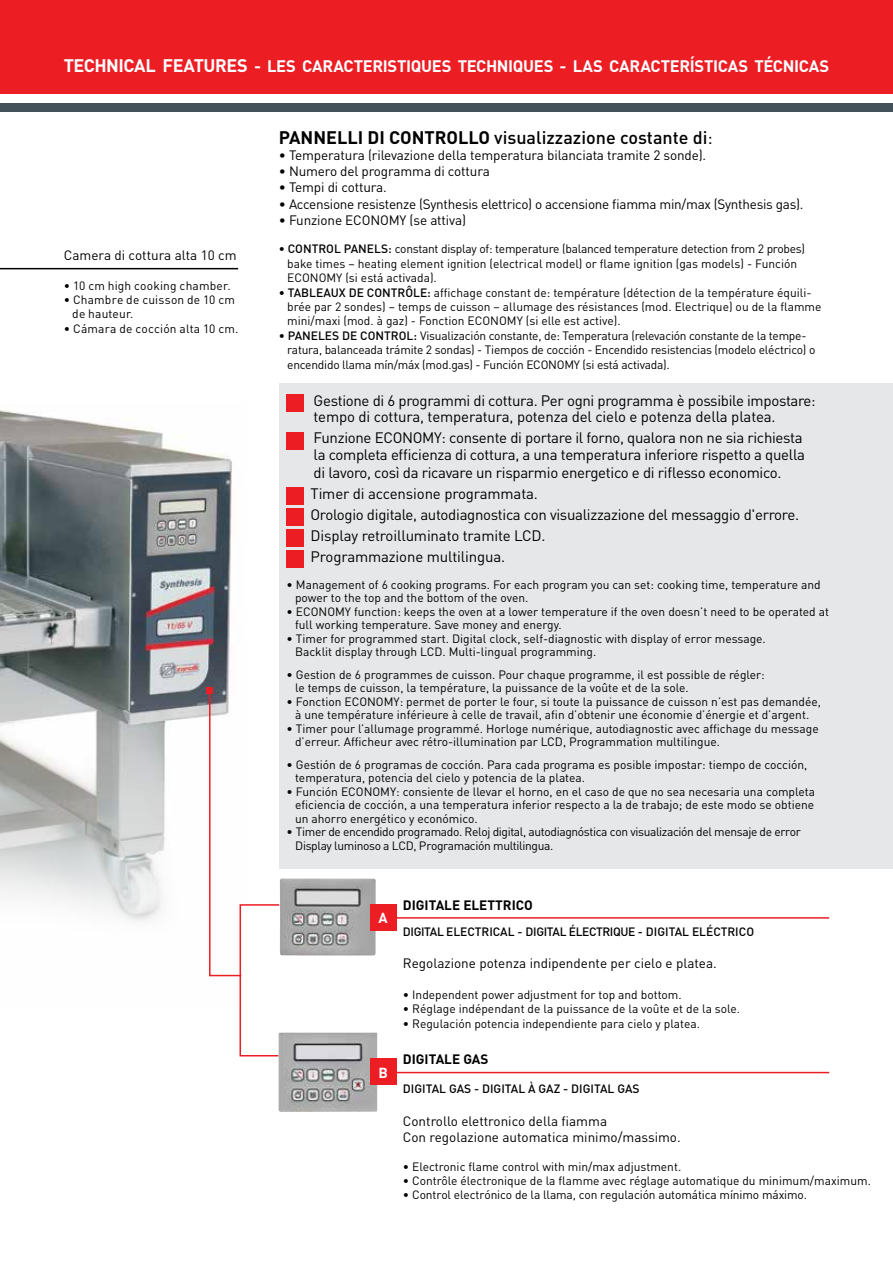
<style>
.page{position:relative;width:893px;height:1263px;background:#fff}
.page>*{position:absolute;margin:0;border:0;box-sizing:border-box;transform-origin:0 0}
.t1{font:500 18px "DIN";color:#000}
.t2{font:700 16.5px "DIN";letter-spacing:-.02em;color:#fff}
.t3{font:15px/21px "DIN";letter-spacing:-.02em;color:#000}
.t4{font:700 14.4px "DIN";color:#fff}
.t5{font:13.5px/16.2px "DIN";letter-spacing:-.01em;color:#000}
.t6{font:700 13.5px "DIN";color:#000}
.t7{font:12px/13.5px "DIN";color:#000}
.t8{font:12px/14.4px "DIN";letter-spacing:-.02em;color:#000}
.t9{font:12px/13.5px "DIN";letter-spacing:-.03em;color:#000}
.t10{font:500 12px "DIN";letter-spacing:-.025em;color:#000}
.t11{font:500 12px "DIN";color:#000}
.s1{font-size:18px}
.s2{font-weight:700}
.s3{font-weight:400}
.s4{font-weight:500}
</style>
<div class="page">
<div style="left:0;top:0;width:893px;height:94px;background:#ed1d24"></div>
<div style="left:279px;top:383px;width:614px;height:485px;background:#e6e7e8"></div>
<img style="left:0;top:496px;width:232px;height:425px">
<svg style="left:0;top:267px;width:239px;height:229px"></svg>
<div style="left:287px;top:395px;width:17px;height:17px;background:#ed1d24"></div>
<div style="left:287px;top:432px;width:17px;height:17px;background:#ed1d24"></div>
<div style="left:287px;top:488px;width:17px;height:17px;background:#ed1d24"></div>
<div style="left:287px;top:509px;width:17px;height:17px;background:#ed1d24"></div>
<div style="left:287px;top:530px;width:17px;height:17px;background:#ed1d24"></div>
<div style="left:287px;top:551px;width:17px;height:17px;background:#ed1d24"></div>
<hr style="left:385px;top:1072px;width:444px;height:1px;background:#ed1d24">
<hr style="left:385px;top:917px;width:444px;height:2px;background:#ed1d24">
<img style="left:281px;top:878px;width:95px;height:77px">
<img style="left:279px;top:1033px;width:98px;height:79px">
<div style="left:370px;top:904px;width:26px;height:26px;background:#ed1d24"></div>
<div style="left:370px;top:1059px;width:26px;height:26px;background:#ed1d24"></div>
<div style="left:0;top:103px;width:893px;height:9px;background:#43525a"></div>
<svg style="left:207px;top:688px;width:74px;height:369px"></svg>
<h2 class="t2" style="left:64px;top:55px;width:767px"><span class="s1">TECHNICAL FEATURES</span> - LES CARACTERISTIQUES TECHNIQUES - LAS CARACTERÍSTICAS TÉCNICAS</h2>
<p class="t5" style="left:64px;top:246px;width:174px">Camera di cottura alta 10 cm</p>
<p class="t7" style="left:64px;top:279px;width:168px">• 10 cm high cooking chamber.</p>
<p class="t7" style="left:72px;top:293px;width:164px;line-height:14.2px;text-indent:-9px">• Chambre de cuisson de 10 cm de hauteur.</p>
<p class="t7" style="left:64px;top:321px;width:176px">• Cámara de cocción alta 10 cm.</p>
<h1 class="t1" style="left:279px;top:126px;width:436px"><span class="s2">PANNELLI DI CONTROLLO</span> visualizzazione costante di<span class="s3">:</span></h1>
<p class="t5" style="left:279px;top:147px;width:429px">• Temperatura (rilevazione della temperatura bilanciata tramite 2 sonde).</p>
<p class="t5" style="left:279px;top:163px;width:213px">• Numero del programma di cottura</p>
<p class="t5" style="left:279px;top:179px;width:110px">• Tempi di cottura.</p>
<p class="t5" style="left:279px;top:195px;width:526px">• Accensione resistenze (Synthesis elettrico) o accensione fiamma min/max (Synthesis gas).</p>
<p class="t5" style="left:279px;top:211px;width:189px">• Funzione ECONOMY (se attiva)</p>
<p class="t7" style="left:287px;top:242px;width:519px;line-height:14.4px;text-indent:-9px"><span class="s4">• CONTROL PANELS:</span> constant display of: temperature (balanced temperature detection from 2 probes) bake times – heating element ignition (electrical model) or flame ignition (gas models) - Función<br>ECONOMY (si está activada).</p>
<p class="t7" style="left:287px;top:285px;width:536px;line-height:14.4px;text-indent:-9px"><span class="s4">• TABLEAUX DE CONTRÔLE:</span> affichage constant de: température (détection de la température équili&shy;brée par 2 sondes) – temps de cuisson – allumage des résistances (mod. Electrique) ou de la flamme mini/maxi (mod. à gaz) - Fonction ECONOMY (si elle est active).</p>
<p class="t8" style="left:287px;top:328px;width:530px;text-indent:-9px"><span class="s4">• PANELES DE CONTROL:</span> Visualización constante, de: Temperatura (relevación constante de la tempe&shy;ratura, balanceada trámite 2 sondas) - Tiempos de cocción - Encendido resistencias (modelo eléctrico) o encendido llama mín/máx (mod.gas) - Función ECONOMY (si está activada).</p>
<p class="t3" style="left:314px;top:392px;width:504px;line-height:16.5px">Gestione di 6 programmi di cottura. Per ogni programma è possibile impostare: tempo di cottura, temperatura, potenza del cielo e potenza della platea.</p>
<p class="t3" style="left:314px;top:429px;width:493px;line-height:16.5px">Funzione ECONOMY: consente di portare il forno, qualora non ne sia richiesta la completa efficienza di cottura, a una temperatura inferiore rispetto a quella</p>
<p class="t3" style="left:310px;top:461px;width:490px">di lavoro, così da ricavare un risparmio energetico e di riflesso economico.<br>Timer di accensione programmata.<br>Orologio digitale, autodiagnostica con visualizzazione del messaggio d'errore.<br>Display retroilluminato tramite LCD.<br>Programmazione multilingua.</p>
<p class="t7" style="left:295px;top:577px;width:527px;text-indent:-9px">• Management of 6 cooking programs. For each program you can set: cooking time, temperature and power to the top and the bottom of the oven.</p>
<p class="t7" style="left:295px;top:604px;width:535px;text-indent:-9px">• ECONOMY function: keeps the oven at a lower temperature if the oven doesn’t need to be operated at full working temperature. Save money and energy.</p>
<p class="t7" style="left:295px;top:631px;width:472px;text-indent:-9px">• Timer for programmed start. Digital clock, self-diagnostic with display of error message.<br>Backlit display through LCD. Multi-lingual programming.</p>
<p class="t7" style="left:295px;top:667px;width:471px;text-indent:-9px">• Gestion de 6 programmes de cuisson. Pour chaque programme, il est possible de régler: le temps de cuisson, la température, la puissance de la voûte et de la sole.</p>
<p class="t7" style="left:287px;top:694px;width:536px;text-align:center">• Fonction ECONOMY: permet de porter le four, si toute la puissance de cuisson n’est pas demandée, à une température inférieure à celle de travail, afin d’obtenir une économie d’énergie et d’argent.</p>
<p class="t7" style="left:295px;top:721px;width:525px;text-indent:-9px">• Timer pour l’allumage programmé. Horloge numérique, autodiagnostic avec affichage du message d’erreur. Afficheur avec rétro-illumination par LCD, Programmation multilingue.</p>
<p class="t7" style="left:295px;top:757px;width:514px;text-indent:-9px">• Gestión de 6 programas de cocción. Para cada programa es posible impostar: tiempo de cocción, temperatura, potencia del cielo y potencia de la platea.</p>
<p class="t7" style="left:295px;top:784px;width:521px;text-align:justify;text-indent:-9px">• Función ECONOMY: consiente de llevar el horno, en el caso de que no sea necesaria una completa eficiencia de cocción, a una temperatura inferior respecto a la de trabajo; de este modo se obtiene un ahorro energético y económico.</p>
<p class="t9" style="left:295px;top:825px;width:507px;text-indent:-9px">• Timer de encendido programado. Reloj digital, autodiagnóstica con visualización del mensaje de error<br>Display luminoso a LCD, Programación multilingua.</p>
<p class="t4" style="left:378px;top:908px;width:11px">A</p>
<p class="t4" style="left:378px;top:1063px;width:11px">B</p>
<p class="t6" style="left:403px;top:896px;width:131px">DIGITALE ELETTRICO</p>
<p class="t10" style="left:403px;top:924px;width:353px">DIGITAL ELECTRICAL - DIGITAL ÉLECTRIQUE - DIGITAL ELÉCTRICO</p>
<p class="t5" style="left:403px;top:955px;width:315px">Regolazione potenza indipendente per cielo e platea.</p>
<p class="t7" style="left:403px;top:988px;width:280px">• Independent power adjustment for top and bottom.</p>
<p class="t7" style="left:403px;top:1002px;width:339px">• Réglage indépendant de la puissance de la voûte et de la sole.</p>
<p class="t7" style="left:403px;top:1016px;width:299px">• Regulación potencia independiente para cielo y platea.</p>
<p class="t6" style="left:403px;top:1050px;width:87px">DIGITALE GAS</p>
<p class="t11" style="left:403px;top:1081px;width:238px">DIGITAL GAS - DIGITAL À GAZ - DIGITAL GAS</p>
<p class="t5" style="left:403px;top:1112px;width:279px">Controllo elettronico della fiamma<br>Con regolazione automatica minimo/massimo.</p>
<p class="t7" style="left:403px;top:1159px;width:280px">• Electronic flame control with min/max adjustment.</p>
<p class="t7" style="left:403px;top:1173px;width:469px">• Contrôle électronique de la flamme avec réglage automatique du minimum/maximum.</p>
<p class="t7" style="left:403px;top:1188px;width:406px">• Control electrónico de la llama, con regulación automática mínimo máximo.</p>
</div>
